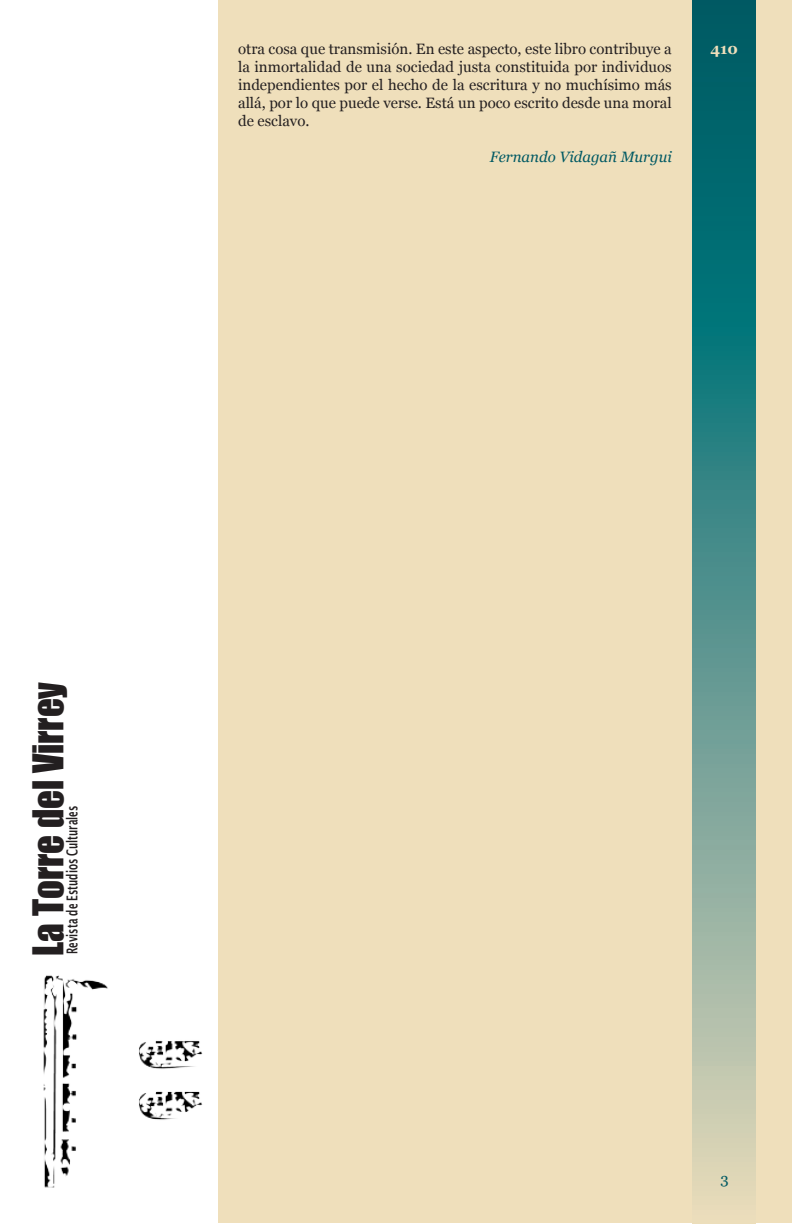
<style>
.page{position:relative;width:792px;height:1224px;background:#fff}
.page>*{position:absolute;margin:0;border:0;box-sizing:border-box;transform-origin:0 0}
.t1{font:39px "Impact";color:#231f20;scale:.95 1}
.t2{font:15px/18px "Georgia";color:#231f20;text-align:justify}
.t3{font:600 15px "Lucida Sans";color:#231f20;scale:.63 1}
.t4{font:italic 15px "Georgia";color:#005963}
.t5{font:700 15px "Georgia";color:#efdfbb}
.t6{font:15px "Georgia";color:#005963}
</style>
<div class="page">
<div style="left:218px;top:0;width:574px;height:1224px;background:#efdfbb"></div>
<svg style="left:693px;top:0;width:63px;height:1196px"></svg>
<img style="left:43px;top:975px;width:160px;height:213px">
<p class="t2" style="left:238px;top:40px;width:435px">otra cosa que transmisión. En este aspecto, este libro contribuye a la inmortalidad de una sociedad justa constituida por individuos independientes por el hecho de la escritura y no muchísimo más allá, por lo que puede verse. Está un poco escrito desde una moral de esclavo.</p>
<p class="t4" style="left:490px;top:148px;width:184px">Fernando Vidagañ Murgui</p>
<p class="t5" style="left:710px;top:40px;width:29px">410</p>
<h1 class="t1" style="left:18px;top:956px;width:290px;rotate:-90deg">La Torre del Virrey</h1>
<p class="t3" style="left:63px;top:954px;width:238px;rotate:-90deg">Revista de Estudios Culturales</p>
<p class="t6" style="left:720px;top:1170px;width:10px">3</p>
</div>
